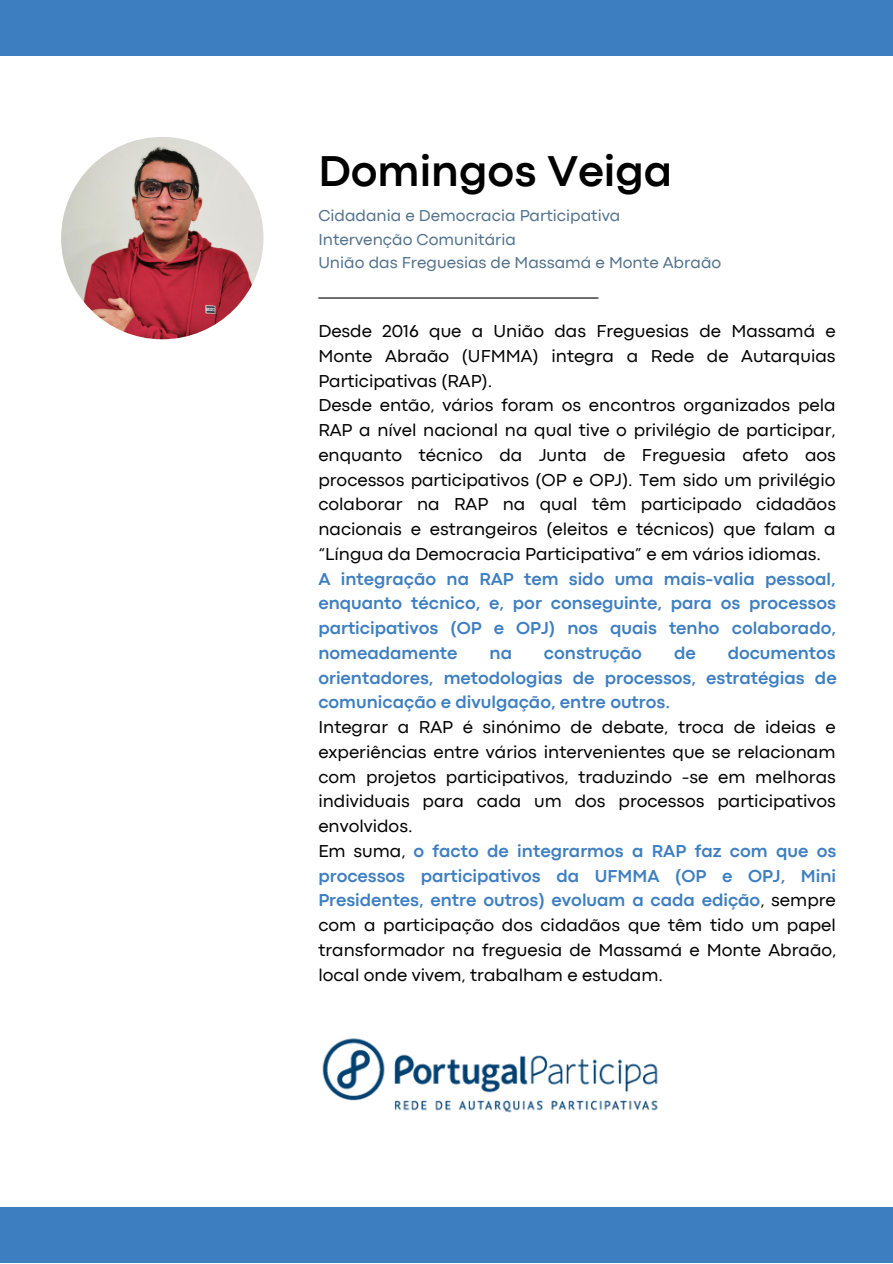
<style>
.page{position:relative;width:893px;height:1264px;background:#fff}
.page>*{position:absolute;margin:0;border:0;box-sizing:border-box;transform-origin:0 0}
.t1{font:700 45px "Codec Pro";color:#000}
.t2{font:18px/24.8px "Codec Pro";color:#000}
.t3{font:700 18px/24.8px "Codec Pro";color:#3d7ec1;text-align:justify}
.t4{font:16.5px/23.5px "Codec Pro";color:#52718d}
.s1{font-weight:700;color:#3d7ec1}
</style>
<div class="page">
<img style="left:61px;top:137px;width:202px;height:202px;border-radius:50%">
<div style="left:0;top:1207px;width:892px;height:55px;background:#3d7ec1"></div>
<hr style="left:318px;top:297px;width:280px;height:1px;background:#000">
<div style="left:0;top:0;width:892px;height:55px;background:#3d7ec1"></div>
<img style="left:322px;top:1038px;width:336px;height:75px">
<h1 class="t1" style="left:318px;top:155px;width:355px">Domingos Veiga</h1>
<p class="t4" style="left:318px;top:205px;width:404px">Cidadania e Democracia Participativa<br>Intervenção Comunitária<br>União das Freguesias de Massamá e Monte Abraão</p>
<p class="t2" style="left:318px;top:320px;width:519px">Desde 2016 que a União das Freguesias de Massamá e Monte Abraão (UFMMA) integra a Rede de Autarquias Participativas (RAP).<br>Desde então, vários foram os encontros organizados pela RAP a nível nacional na qual tive o privilégio de participar, enquanto técnico da Junta de Freguesia afeto aos processos participativos (OP e OPJ). Tem sido um privilégio colaborar na RAP na qual têm participado cidadãos nacionais e estrangeiros (eleitos e técnicos) que falam a “Língua da Democracia Participativa” e em vários idiomas.</p>
<p class="t3" style="left:318px;top:567px;width:519px">A integração na RAP tem sido uma mais-valia pessoal, enquanto técnico, e, por conseguinte, para os processos participativos (OP e OPJ) nos quais tenho colaborado, nomeadamente</p>
<p class="t3" style="left:318px;top:642px;width:519px;text-indent:409px">documentos orientadores, metodologias de processos, estratégias de comunicação e divulgação, entre outros.</p>
<p class="t2" style="left:318px;top:716px;width:519px">Integrar a RAP é sinónimo de debate, troca de ideias e experiências entre vários intervenientes que se relacionam com projetos participativos, traduzindo -se em melhoras individuais para cada um dos processos participativos envolvidos.<br>Em suma, <span class="s1">o facto de integrarmos a RAP faz com que os processos participativos da UFMMA (OP e OPJ, Mini Presidentes, entre outros) evoluam a cada edição</span>, sempre com a participação dos cidadãos que têm tido um papel transformador na freguesia de Massamá e Monte Abraão, local onde vivem, trabalham e estudam.</p>
<p class="t3" style="left:489px;top:642px;width:24px">na</p>
<p class="t3" style="left:544px;top:642px;width:99px">construção</p>
<p class="t3" style="left:674px;top:642px;width:23px">de</p>
</div>
